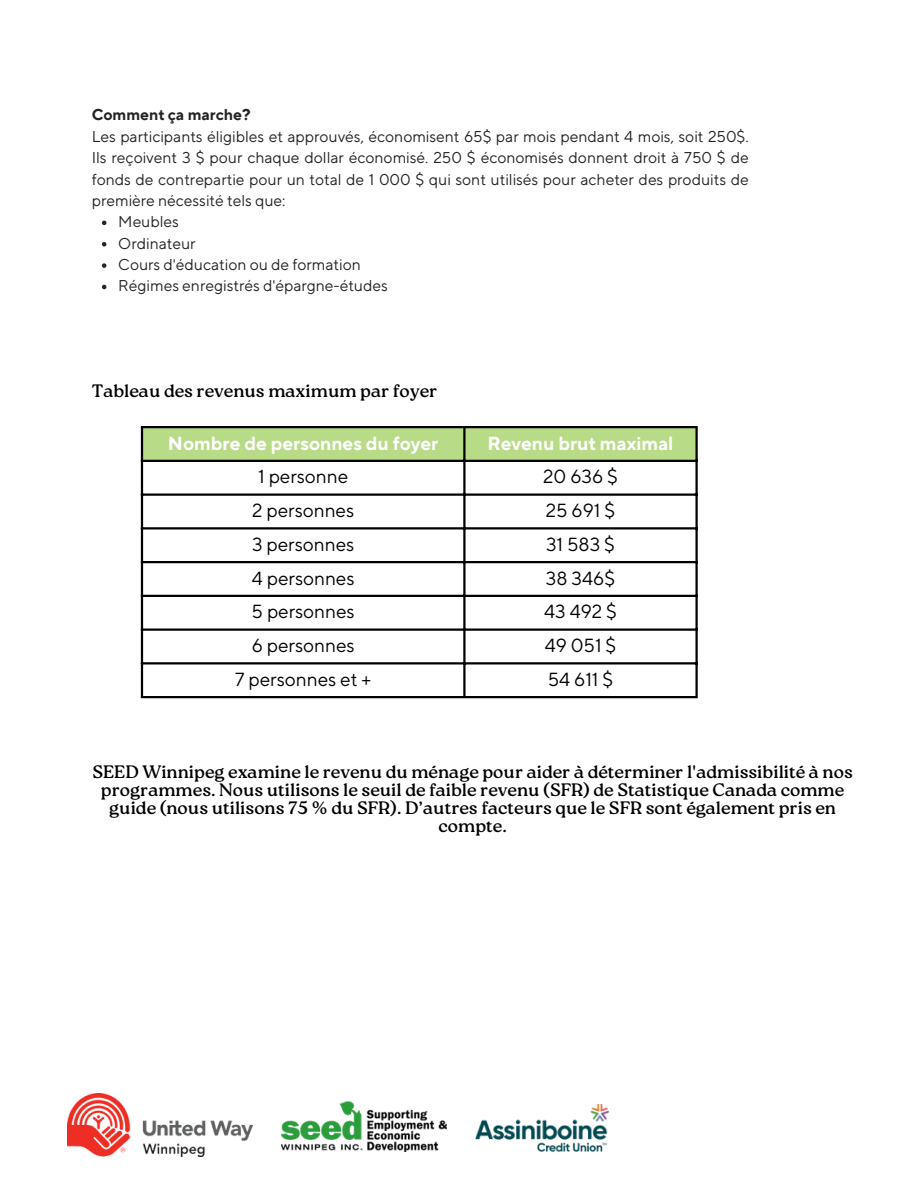
<style>
.page{position:relative;width:918px;height:1188px;background:#fff}
.page>*{position:absolute;margin:0;border:0;box-sizing:border-box;transform-origin:0 0}
.t1{font:18.9px "TT Norms Pro";color:#000}
.t2{font:700 18.9px "TT Norms Pro";color:#fff}
.t3{font:18px/18px "Roca Two";color:#000;text-align:center}
.t4{font:15.6px/21.3px "TT Norms Pro";color:#242424;text-align:justify}
.t5{font:700 15.6px "TT Norms Pro";color:#242424}
</style>
<div class="page">
<div style="left:143px;top:428px;width:552px;height:32px;background:#b8db88"></div>
<hr style="left:141px;top:428px;width:2px;height:268px;background:#000">
<hr style="left:463px;top:428px;width:3px;height:268px;background:#000">
<hr style="left:695px;top:428px;width:3px;height:268px;background:#000">
<hr style="left:141px;top:426px;width:557px;height:2px;background:#000">
<hr style="left:141px;top:460px;width:557px;height:2px;background:#000">
<hr style="left:141px;top:493px;width:557px;height:3px;background:#000">
<hr style="left:141px;top:527px;width:557px;height:2px;background:#000">
<hr style="left:141px;top:561px;width:557px;height:2px;background:#000">
<hr style="left:141px;top:595px;width:557px;height:2px;background:#000">
<hr style="left:141px;top:628px;width:557px;height:3px;background:#000">
<hr style="left:141px;top:662px;width:557px;height:2px;background:#000">
<hr style="left:141px;top:696px;width:557px;height:2px;background:#000">
<svg style="left:102px;top:221px;width:4px;height:4px"></svg>
<svg style="left:102px;top:242px;width:4px;height:4px"></svg>
<svg style="left:102px;top:263px;width:4px;height:5px"></svg>
<svg style="left:102px;top:285px;width:4px;height:4px"></svg>
<img style="left:281px;top:1101px;width:166px;height:51px">
<img style="left:68px;top:1093px;width:184px;height:63px">
<img style="left:475px;top:1105px;width:133px;height:47px">
<p class="t5" style="left:92px;top:106px;width:160px">Comment ça marche?</p>
<p class="t4" style="left:92px;top:126px;width:658px">Les participants éligibles et approuvés, économisent 65$ par mois pendant 4 mois, soit 250$.<br>Ils reçoivent 3 $ pour chaque dollar économisé. 250 $ économisés donnent droit à 750 $ de fonds de contrepartie pour un total de 1 000 $ qui sont utilisés pour acheter des produits de première nécessité tels que:</p>
<p class="t4" style="left:118px;top:212px;width:62px">Meubles</p>
<p class="t4" style="left:118px;top:233px;width:79px">Ordinateur</p>
<p class="t4" style="left:118px;top:255px;width:244px">Cours d'éducation ou de formation</p>
<h1 class="t4" style="left:118px;top:276px;width:271px">Régimes enregistrés d'épargne-études</h1>
<p class="t3" style="left:92px;top:382px;width:347px">Tableau des revenus maximum par foyer</p>
<p class="t2" style="left:168px;top:432px;width:272px">Nombre de personnes du foyer</p>
<p class="t2" style="left:488px;top:432px;width:187px">Revenu brut maximal</p>
<p class="t1" style="left:258px;top:465px;width:92px">1 personne</p>
<p class="t1" style="left:543px;top:465px;width:76px">20 636 $</p>
<p class="t1" style="left:252px;top:499px;width:104px">2 personnes</p>
<p class="t1" style="left:546px;top:499px;width:71px">25 691 $</p>
<h1 class="t1" style="left:252px;top:533px;width:104px">3 personnes</h1>
<p class="t1" style="left:546px;top:533px;width:70px">31 583 $</p>
<p class="t1" style="left:252px;top:567px;width:104px">4 personnes</p>
<p class="t1" style="left:546px;top:567px;width:71px">38 346$</p>
<p class="t1" style="left:252px;top:600px;width:105px">5 personnes</p>
<p class="t1" style="left:544px;top:600px;width:74px">43 492 $</p>
<p class="t1" style="left:252px;top:634px;width:104px">6 personnes</p>
<p class="t1" style="left:545px;top:634px;width:73px">49 051 $</p>
<p class="t1" style="left:235px;top:668px;width:137px">7 personnes et +</p>
<p class="t1" style="left:548px;top:668px;width:67px">54 611 $</p>
<p class="t3" style="left:92px;top:763px;width:762px">SEED Winnipeg examine le revenu du ménage pour aider à déterminer l'admissibilité à nos programmes. Nous utilisons le seuil de faible revenu (SFR) de Statistique Canada comme guide (nous utilisons 75 % du SFR). D’autres facteurs que le SFR sont également pris en compte.</p>
</div>
